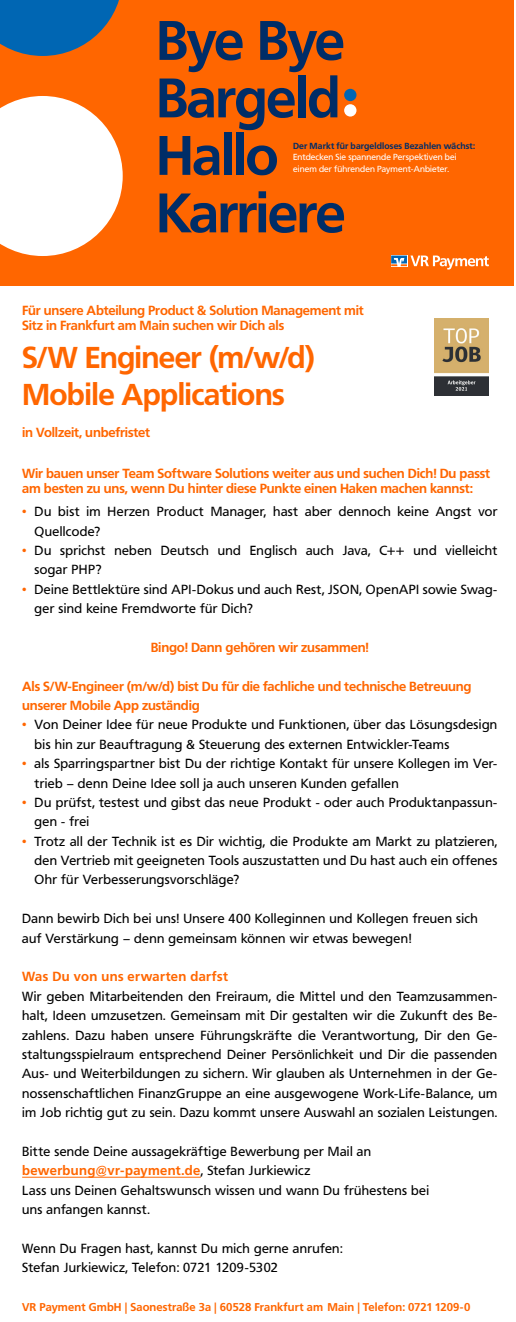
<style>
.page{position:relative;width:516px;height:1322px;background:#fff}
.page>*{position:absolute;margin:0;border:0;box-sizing:border-box;transform-origin:0 0}
.t1{font:700 55px/57.5px "Frutiger VR";letter-spacing:-.025em;color:#002d67}
.t2{font:700 30px/37.5px "Frutiger VR";letter-spacing:-.02em;color:#f60}
.t3{font:13.12px/19.4px "Frutiger VR";letter-spacing:.025em;color:#000}
.t4{font:700 13.12px/15.8px "Frutiger VR";letter-spacing:-.01em;color:#f60}
.t5{font:700 13.12px "Frutiger VR";letter-spacing:.03em;color:#f60}
.t6{font:700 11.25px "Frutiger VR";letter-spacing:.01em;color:#f60}
.t7{font:8.75px/11.2px "Frutiger VR";letter-spacing:.01em;color:#fff}
.t8{font:700 8.75px "Frutiger VR";letter-spacing:.015em;color:#002d67}
.s1{color:#f60}
.s2{font-weight:700;color:#f60}
</style>
<div class="page">
<hr style="left:22px;top:1177px;width:179px;height:1px;background:#f60">
<div style="left:0;top:0;width:513px;height:285px;background:#f60"></div>
<svg style="left:0;top:96px;width:123px;height:160px"></svg>
<svg style="left:0;top:0;width:119px;height:56px"></svg>
<svg style="left:391px;top:255px;width:98px;height:14px"></svg>
<div style="left:344px;top:104px;width:12px;height:13px;background:#fff;border-radius:50%"></div>
<div style="left:344px;top:89px;width:12px;height:12px;background:#0066b3;border-radius:50%"></div>
<img style="left:434px;top:318px;width:55px;height:78px">
<h1 class="t1" style="left:156px;top:12px;width:191px">Bye Bye<br>Bargeld<br>Hallo<br>Karriere</h1>
<p class="t8" style="left:293px;top:141px;width:183px">Der Markt für bargeldloses Bezahlen wächst:</p>
<p class="t7" style="left:293px;top:152px;width:165px">Entdecken Sie spannende Perspektiven bei einem der führenden Payment-Anbieter.</p>
<p class="t4" style="left:22px;top:302px;width:343px">Für unsere Abteilung Product &amp; Solution Management mit<br>Sitz in Frankfurt am Main suchen wir Dich als</p>
<h2 class="t2" style="left:22px;top:339px;width:294px">S/W Engineer (m/w/d)<br>Mobile Applications</h2>
<p class="t4" style="left:22px;top:424px;width:129px">in Vollzeit, unbefristet</p>
<p class="t4" style="left:22px;top:465px;width:469px">Wir bauen unser Team Software Solutions weiter aus und suchen Dich! Du passt am besten zu uns, wenn Du hinter diese Punkte einen Haken machen kannst:</p>
<p class="t3" style="left:35px;top:502px;width:464px;text-indent:-12px"><span class="s1">•</span> Du bist im Herzen Product Manager, hast aber dennoch keine Angst vor<br>Quellcode?</p>
<p class="t3" style="left:35px;top:541px;width:464px;text-indent:-12px"><span class="s1">•</span> Du sprichst neben Deutsch und Englisch auch Java, C++ und vielleicht sogar PHP?</p>
<p class="t3" style="left:35px;top:580px;width:464px;text-indent:-12px"><span class="s1">•</span> Deine Bettlektüre sind API-Dokus und auch Rest, JSON, OpenAPI sowie Swag&shy;ger sind keine Fremdworte für Dich?</p>
<p class="t4" style="left:151px;top:639px;width:219px">Bingo! Dann gehören wir zusammen!</p>
<p class="t4" style="left:22px;top:676px;width:450px;line-height:19.4px">Als S/W-Engineer (m/w/d) bist Du für die fachliche und technische Betreuung unserer Mobile App zuständig</p>
<p class="t3" style="left:35px;top:715px;width:464px;text-indent:-12px"><span class="s1">•</span> Von Deiner Idee für neue Produkte und Funktionen, über das Lösungsdesign bis hin zur Beauftragung &amp; Steuerung des externen Entwickler-Teams</p>
<p class="t3" style="left:35px;top:754px;width:464px;text-indent:-12px"><span class="s1">•</span> als Sparringspartner bist Du der richtige Kontakt für unsere Kollegen im Ver&shy;trieb – denn Deine Idee soll ja auch unseren Kunden gefallen</p>
<p class="t3" style="left:35px;top:793px;width:464px;text-indent:-12px"><span class="s1">•</span> Du prüfst, testest und gibst das neue Produkt - oder auch Produktanpassun&shy;gen - frei</p>
<p class="t3" style="left:35px;top:831px;width:464px;text-align:justify;text-indent:-12px"><span class="s1">•</span> Trotz all der Technik ist es Dir wichtig, die Produkte am Markt zu platzieren, den Vertrieb mit geeigneten Tools auszustatten und Du hast auch ein offenes Ohr für Verbesserungsvorschläge?</p>
<p class="t3" style="left:22px;top:909px;width:457px">Dann bewirb Dich bei uns! Unsere 400 Kolleginnen und Kollegen freuen sich auf Verstärkung – denn gemeinsam können wir etwas bewegen!</p>
<p class="t5" style="left:22px;top:969px;width:207px">Was Du von uns erwarten darfst</p>
<p class="t3" style="left:22px;top:986px;width:476px;text-align:justify">Wir geben Mitarbeitenden den Freiraum, die Mittel und den Teamzusammen&shy;halt, Ideen umzusetzen. Gemeinsam mit Dir gestalten wir die Zukunft des Be&shy;zahlens. Dazu haben unsere Führungskräfte die Verantwortung, Dir den Ge&shy;staltungsspielraum entsprechend Deiner Persönlichkeit und Dir die passenden Aus- und Weiterbildungen zu sichern. Wir glauben als Unternehmen in der Ge&shy;nossenschaftlichen FinanzGruppe an eine ausgewogene Work-Life-Balance, um im Job richtig gut zu sein. Dazu kommt unsere Auswahl an sozialen Leistungen.</p>
<p class="t3" style="left:22px;top:1141px;width:408px">Bitte sende Deine aussagekräftige Bewerbung per Mail an <span class="s2">bewerbung@vr-payment.de</span>, Stefan Jurkiewicz<br>Lass uns Deinen Gehaltswunsch wissen und wann Du frühestens bei uns anfangen kannst.</p>
<p class="t3" style="left:22px;top:1238px;width:322px">Wenn Du Fragen hast, kannst Du mich gerne anrufen:<br>Stefan Jurkiewicz, Telefon: 0721 1209-5302</p>
<p class="t6" style="left:22px;top:1300px;width:449px">VR Payment GmbH | Saonestraße 3a | 60528 Frankfurt am Main | Telefon: 0721 1209-0</p>
</div>
